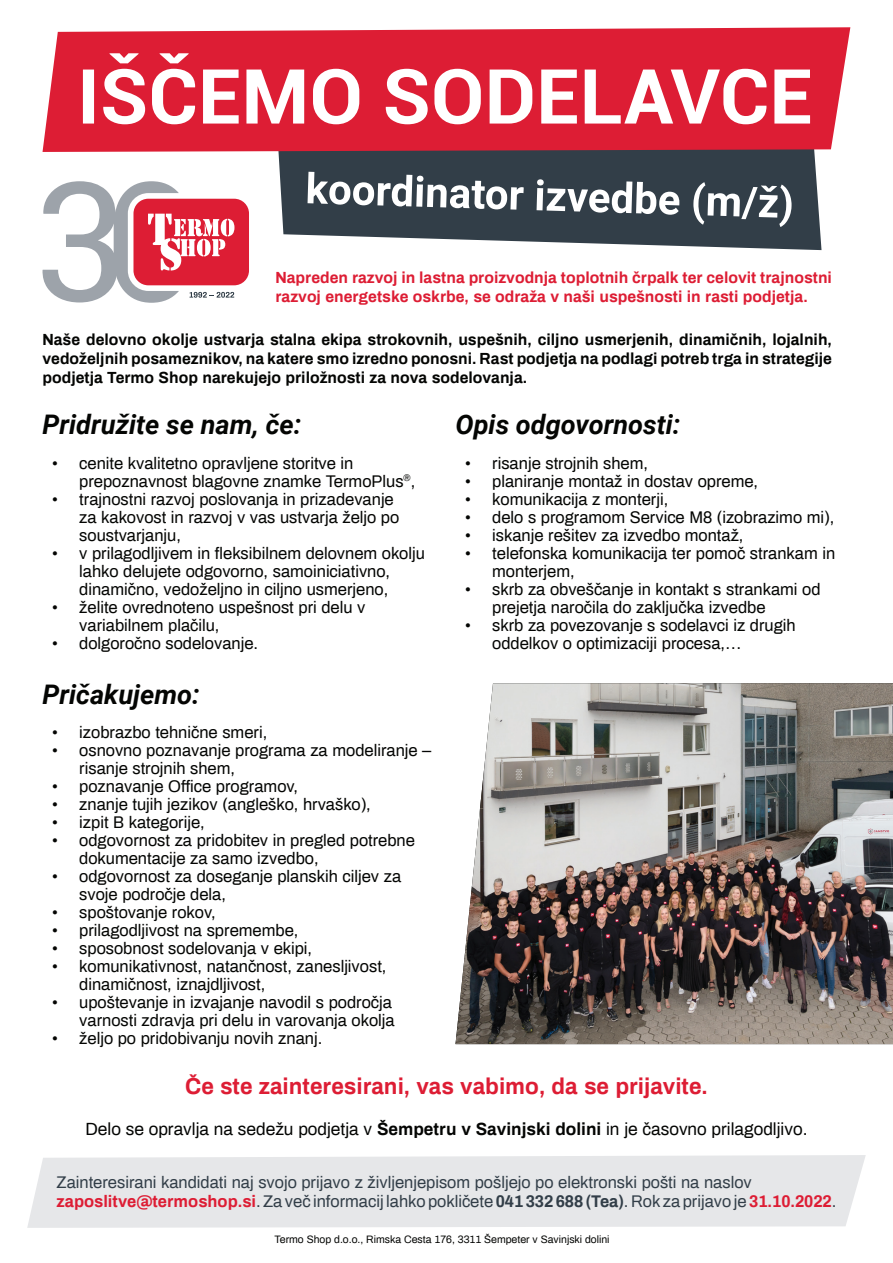
<style>
.page{position:relative;width:893px;height:1263px;background:#fff}
.page>*{position:absolute;margin:0;border:0;box-sizing:border-box;transform-origin:0 0}
.t1{font:italic 700 27px "Roboto";color:#040503}
.t2{font:700 22.5px "Archivo";color:#dd1d34}
.t3{font:17.25px "Archivo";color:#040503}
.t4{font:16.5px/18px "Archivo";color:#040503}
.t5{font:16.5px/19.8px "Archivo";color:#323e48}
.t6{font:700 15.75px/18.9px "Archivo";color:#040503;text-align:justify}
.t7{font:700 15.75px/18.9px "Archivo";color:#dd1d34}
.t8{font:10.5px "Archivo";color:#040503}
.s1{font-weight:700}
.s2{font-weight:700;color:#dd1d34}
</style>
<div class="page">
<img style="left:455px;top:683px;width:438px;height:361px">
<div style="left:27px;top:1155px;width:839px;height:73px;background:#e6e7e9"></div>
<svg style="left:278px;top:152px;width:543px;height:98px;fill:#323e48"></svg>
<svg style="left:43px;top:27px;width:807px;height:125px;background:#dc3146"></svg>
<div style="left:133px;top:199px;width:116px;height:86px;background:#dd1d34;border-radius:15px"></div>
<svg style="left:42px;top:181px;width:192px;height:122px"></svg>
<svg style="left:83px;top:53px;width:727px;height:71px;fill:#dd1d34"></svg>
<svg style="left:308px;top:172px;width:484px;height:55px"></svg>
<p class="t7" style="left:275px;top:268px;width:558px">Napreden razvoj in lastna proizvodnja toplotnih črpalk ter celovit trajnostni razvoj energetske oskrbe, se odraža v naši uspešnosti in rasti podjetja.</p>
<p class="t6" style="left:43px;top:330px;width:791px">Naše delovno okolje ustvarja stalna ekipa strokovnih, uspešnih, ciljno usmerjenih, dinamičnih, lojalnih, vedoželjnih posameznikov, na katere smo izredno ponosni. Rast podjetja na podlagi potreb trga in strategije podjetja Termo Shop narekujejo priložnosti za nova sodelovanja.</p>
<h1 class="t1" style="left:43px;top:405px;width:260px">Pridružite se nam, če:</h1>
<p class="t4" style="left:79px;top:453px;width:338px;text-indent:-27px">• cenite kvalitetno opravljene storitve in prepoznavnost blagovne znamke TermoPlus<sup>®</sup>,</p>
<p class="t4" style="left:79px;top:489px;width:322px;text-indent:-27px">• trajnostni razvoj poslovanja in prizadevanje za kakovost in razvoj v vas ustvarja željo po soustvarjanju,</p>
<p class="t4" style="left:52px;top:543px;width:374px;text-align:center">• v prilagodljivem in fleksibilnem delovnem okolju lahko delujete odgovorno, samoiniciativno, dinamično, vedoželjno in ciljno usmerjeno,</p>
<p class="t4" style="left:79px;top:597px;width:288px;text-indent:-27px">• želite ovrednoteno uspešnost pri delu v variabilnem plačilu,</p>
<p class="t4" style="left:52px;top:633px;width:207px">• dolgoročno sodelovanje.</p>
<h1 class="t1" style="left:43px;top:675px;width:159px">Pričakujemo:</h1>
<p class="t4" style="left:52px;top:723px;width:216px">• izobrazbo tehnične smeri,</p>
<p class="t4" style="left:79px;top:741px;width:354px;text-indent:-27px">• osnovno poznavanje programa za modeliranje – risanje strojnih shem,</p>
<p class="t4" style="left:52px;top:777px;width:247px">• poznavanje Office programov,</p>
<p class="t4" style="left:52px;top:795px;width:320px">• znanje tujih jezikov (angleško, hrvaško),</p>
<p class="t4" style="left:52px;top:813px;width:154px">• izpit B kategorije,</p>
<p class="t4" style="left:79px;top:831px;width:337px;text-indent:-27px">• odgovornost za pridobitev in pregled potrebne dokumentacije za samo izvedbo,</p>
<p class="t4" style="left:79px;top:867px;width:323px;text-indent:-27px">• odgovornost za doseganje planskih ciljev za svoje področje dela,</p>
<p class="t4" style="left:52px;top:903px;width:165px">• spoštovanje rokov,</p>
<p class="t4" style="left:52px;top:921px;width:248px">• prilagodljivost na spremembe,</p>
<p class="t4" style="left:52px;top:939px;width:261px">• sposobnost sodelovanja v ekipi,</p>
<p class="t4" style="left:79px;top:957px;width:309px;text-indent:-27px">• komunikativnost, natančnost, zanesljivost, dinamičnost, iznajdljivost,</p>
<p class="t4" style="left:52px;top:993px;width:344px;text-align:right">• upoštevanje in izvajanje navodil s področja varnosti zdravja pri delu in varovanja okolja</p>
<p class="t4" style="left:52px;top:1029px;width:272px">• željo po pridobivanju novih znanj.</p>
<h1 class="t1" style="left:455px;top:405px;width:226px">Opis odgovornosti:</h1>
<p class="t4" style="left:465px;top:453px;width:184px">• risanje strojnih shem,</p>
<p class="t4" style="left:465px;top:471px;width:294px">• planiranje montaž in dostav opreme,</p>
<p class="t4" style="left:465px;top:489px;width:205px">• komunikacija z monterji,</p>
<p class="t4" style="left:465px;top:507px;width:370px">• delo s programom Service M8 (izobrazimo mi),</p>
<p class="t4" style="left:465px;top:525px;width:280px">• iskanje rešitev za izvedbo montaž,</p>
<p class="t4" style="left:492px;top:543px;width:344px;text-indent:-27px">• telefonska komunikacija ter pomoč strankam in monterjem,</p>
<p class="t4" style="left:492px;top:579px;width:330px;text-indent:-27px">• skrb za obveščanje in kontakt s strankami od prejetja naročila do zaključka izvedbe</p>
<p class="t4" style="left:492px;top:615px;width:305px;text-indent:-27px">• skrb za povezovanje s sodelavci iz drugih oddelkov o optimizaciji procesa,…</p>
<h2 class="t2" style="left:185px;top:1070px;width:524px">Če ste zainteresirani, vas vabimo, da se prijavite.</h2>
<p class="t3" style="left:85px;top:1117px;width:723px">Delo se opravlja na sedežu podjetja v <span class="s1">Šempetru v Savinjski dolini</span> in je časovno prilagodljivo.</p>
<p class="t5" style="left:57px;top:1171px;width:781px">Zainteresirani kandidati naj svojo prijavo z življenjepisom pošljejo po elektronski pošti na naslov <span class="s2">zaposlitve@termoshop.si</span>. Za več informacij lahko pokličete <span class="s1">041 332 688 (Tea)</span>. Rok za prijavo je <span class="s2">31.10.2022</span>.</p>
<p class="t8" style="left:275px;top:1232px;width:336px">Termo Shop d.o.o., Rimska Cesta 176, 3311 Šempeter v Savinjski dolini</p>
</div>
